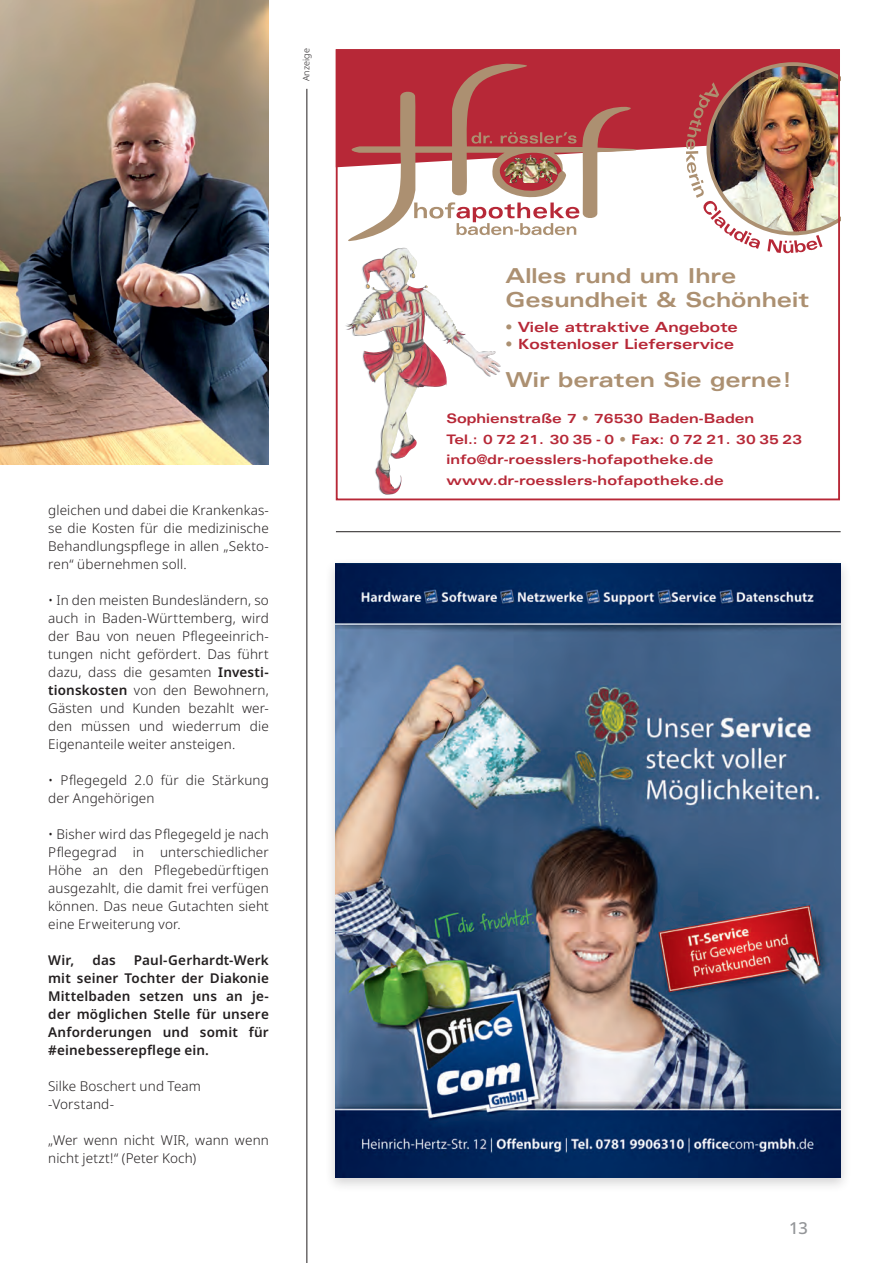
<style>
.page{position:relative;width:893px;height:1263px;background:#fff}
.page>*{position:absolute;margin:0;border:0;box-sizing:border-box;transform-origin:0 0}
.t1{font:700 expanded 20.55px/24.8px "Univers";color:#ac9071}
.t2{font:500 16.5px "Noto Sans";color:#939598}
.t3{font:700 expanded 14.1px "Univers";color:#b72837}
.t4{font:300 13.5px/18px "Noto Sans";letter-spacing:.01em;color:#231f20;text-align:justify}
.t5{font:600 13.5px/18px "Noto Sans";letter-spacing:.015em;color:#231f20;text-align:justify}
.t6{font:700 expanded 13.05px/21px "Univers";color:#b72837}
.t7{font:300 9px "Noto Sans";letter-spacing:.01em;color:#231f20}
.s1{font-weight:600}
.s2{color:#ac9071}
</style>
<div class="page">
<img style="left:0;top:0;width:269px;height:465px">
<div style="left:324px;top:557px;width:527px;height:637px;background:#231f20;opacity:.19"></div>
<img style="left:335px;top:563px;width:506px;height:615px">
<svg style="left:339px;top:52px;width:498px;height:115px;fill:#b72837"></svg>
<div style="left:336px;top:49px;width:504px;height:451px;border:2px solid #b72837"></div>
<svg style="left:348px;top:64px;width:289px;height:177px"></svg>
<svg style="left:488px;top:151px;width:74px;height:44px"></svg>
<svg style="left:471px;top:132px;width:105px;height:12px"></svg>
<svg style="left:414px;top:202px;width:165px;height:33px"></svg>
<img style="left:504px;top:155px;width:26px;height:23px">
<img style="left:346px;top:248px;width:56px;height:78px">
<img style="left:686px;top:62px;width:154px;height:191px">
<hr style="left:307px;top:89px;width:1px;height:1174px;background:#231f20">
<hr style="left:336px;top:531px;width:505px;height:1px;background:#231f20">
<p class="t7" style="left:300px;top:81px;width:34px;rotate:-90deg">Anzeige</p>
<p class="t4" style="left:48px;top:502px;width:222px">gleichen und dabei die Krankenkas&shy;se die Kosten für die medizinische Behandlungspflege in allen „Sekto&shy;ren“ übernehmen soll.</p>
<p class="t4" style="left:48px;top:592px;width:222px">• In den meisten Bundesländern, so auch in Baden-Württemberg, wird der Bau von neuen Pflegeeinrich&shy;tungen nicht gefördert. Das führt dazu, dass die gesamten <span class="s1">Investi&shy;tionskosten</span> von den Bewohnern, Gästen und Kunden bezahlt wer&shy;den müssen und wiederrum die Eigenanteile weiter ansteigen.</p>
<p class="t4" style="left:48px;top:771px;width:222px">• Pflegegeld 2.0 für die Stärkung der Angehörigen</p>
<p class="t4" style="left:48px;top:825px;width:222px">• Bisher wird das Pflegegeld je nach Pflegegrad in unterschiedlicher Höhe an den Pflegebedürftigen ausgezahlt, die damit frei verfügen können. Das neue Gutachten sieht eine Erweiterung vor.</p>
<p class="t5" style="left:48px;top:951px;width:28px">Wir,</p>
<p class="t5" style="left:92px;top:951px;width:25px">das</p>
<p class="t5" style="left:48px;top:951px;width:222px;text-indent:86px">Paul-Gerhardt-Werk mit seiner Tochter der Diakonie Mittelbaden setzen uns an je&shy;der möglichen Stelle für unsere Anforderungen und somit für #einebesserepflege ein.</p>
<p class="t4" style="left:48px;top:1077px;width:154px">Silke Boschert und Team -Vorstand-</p>
<p class="t4" style="left:48px;top:1131px;width:222px">„Wer wenn nicht WIR, wann wenn nicht jetzt!“ (Peter Koch)</p>
<h1 class="t1" style="left:505px;top:263px;width:305px">Alles rund um Ihre<br>Gesundheit &amp; Schönheit</h1>
<p class="t3" style="left:505px;top:319px;width:234px"><span class="s2">•</span> Viele attraktive Angebote</p>
<p class="t3" style="left:505px;top:336px;width:230px"><span class="s2">•</span> Kostenloser Lieferservice</p>
<h1 class="t1" style="left:505px;top:367px;width:288px">Wir beraten Sie gerne!</h1>
<p class="t6" style="left:446px;top:407px;width:357px">Sophienstraße 7 <span class="s2">•</span> 76530 Baden-Baden<br>Tel.: 0 72 21. 30 35 - 0 <span class="s2">•</span> Fax: 0 72 21. 30 35 23 info@dr-roesslers-hofapotheke.de www.dr-roesslers-hofapotheke.de</p>
<p class="t2" style="left:789px;top:1216px;width:20px">13</p>
</div>
